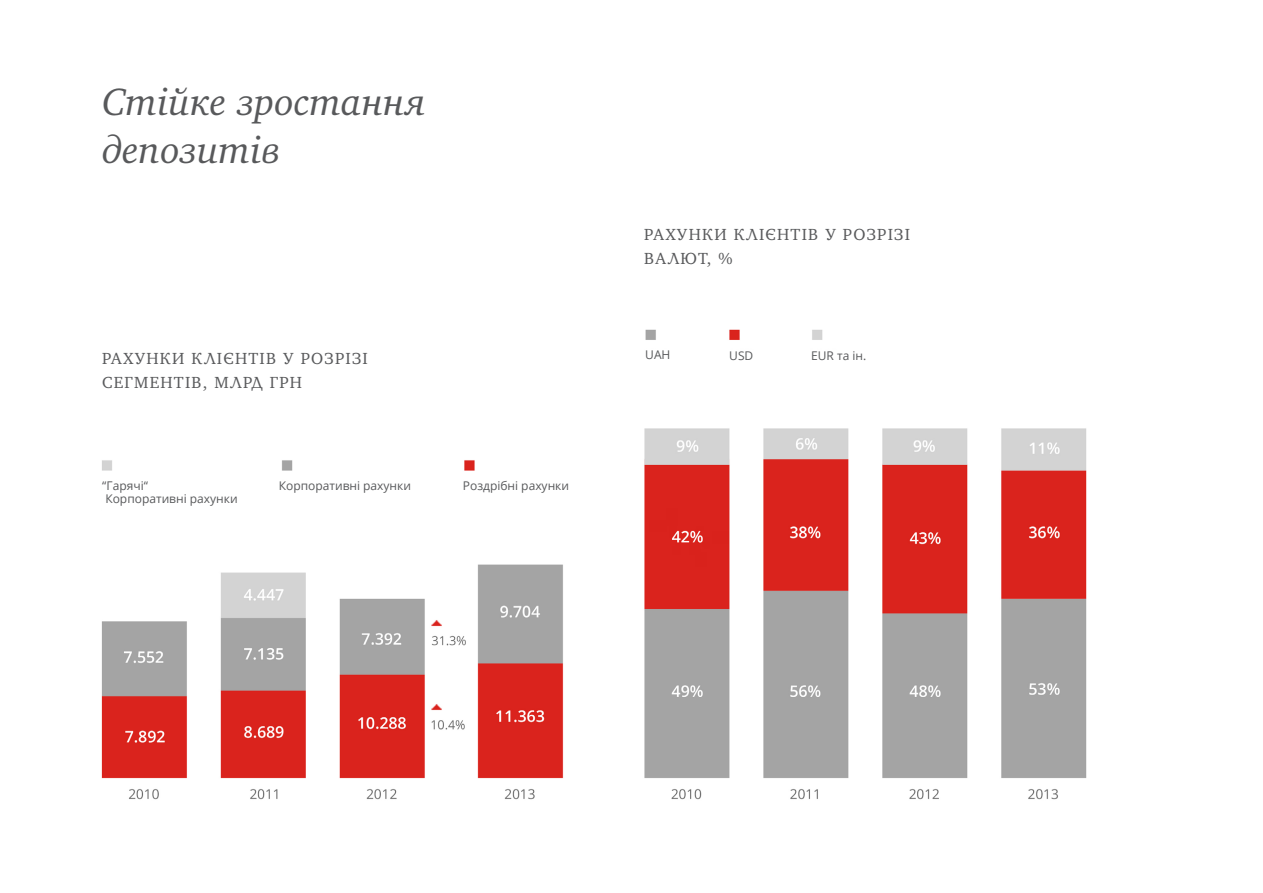
<style>
.page{position:relative;width:1263px;height:893px;background:#fff}
.page>*{position:absolute;margin:0;border:0;box-sizing:border-box;transform-origin:0 0}
.t1{font:italic 39px/48px "Khartiya";color:#58595b}
.t2{font:16.5px/24px "Khartiya";letter-spacing:.075em;color:#58595b}
.t3{font:12px/13.5px "Open Sans";color:#58595b}
</style>
<div class="page">
<img style="left:101px;top:329px;width:986px;height:471px">
<div style="left:102px;top:480px;width:153px;height:33px;background:#fff"></div>
<div style="left:279px;top:481px;width:153px;height:33px;background:#fff"></div>
<div style="left:463px;top:481px;width:153px;height:33px;background:#fff"></div>
<div style="left:645px;top:350px;width:64px;height:17px;background:#fff"></div>
<div style="left:729px;top:351px;width:64px;height:17px;background:#fff"></div>
<div style="left:811px;top:351px;width:96px;height:17px;background:#fff"></div>
<h1 class="t1" style="left:102px;top:79px;width:325px">Стійке зростання депозитів</h1>
<h2 class="t2" style="left:102px;top:346px;width:267px">РАХУНКИ КЛІЄНТІВ У РОЗРІЗІ<br>СЕГМЕНТІВ, МЛРД ГРН</h2>
<p class="t3" style="left:102px;top:478px;width:137px">“Гарячі“<br>Корпоративні рахунки</p>
<p class="t3" style="left:279px;top:479px;width:134px">Корпоративні рахунки</p>
<p class="t3" style="left:463px;top:479px;width:108px">Роздрібні рахунки</p>
<h2 class="t2" style="left:644px;top:223px;width:267px">РАХУНКИ КЛІЄНТІВ У РОЗРІЗІ<br>ВАЛЮТ, %</h2>
<p class="t3" style="left:645px;top:347px;width:27px">UAH</p>
<p class="t3" style="left:729px;top:349px;width:26px">USD</p>
<p class="t3" style="left:811px;top:348px;width:57px">EUR та ін.</p>
</div>
